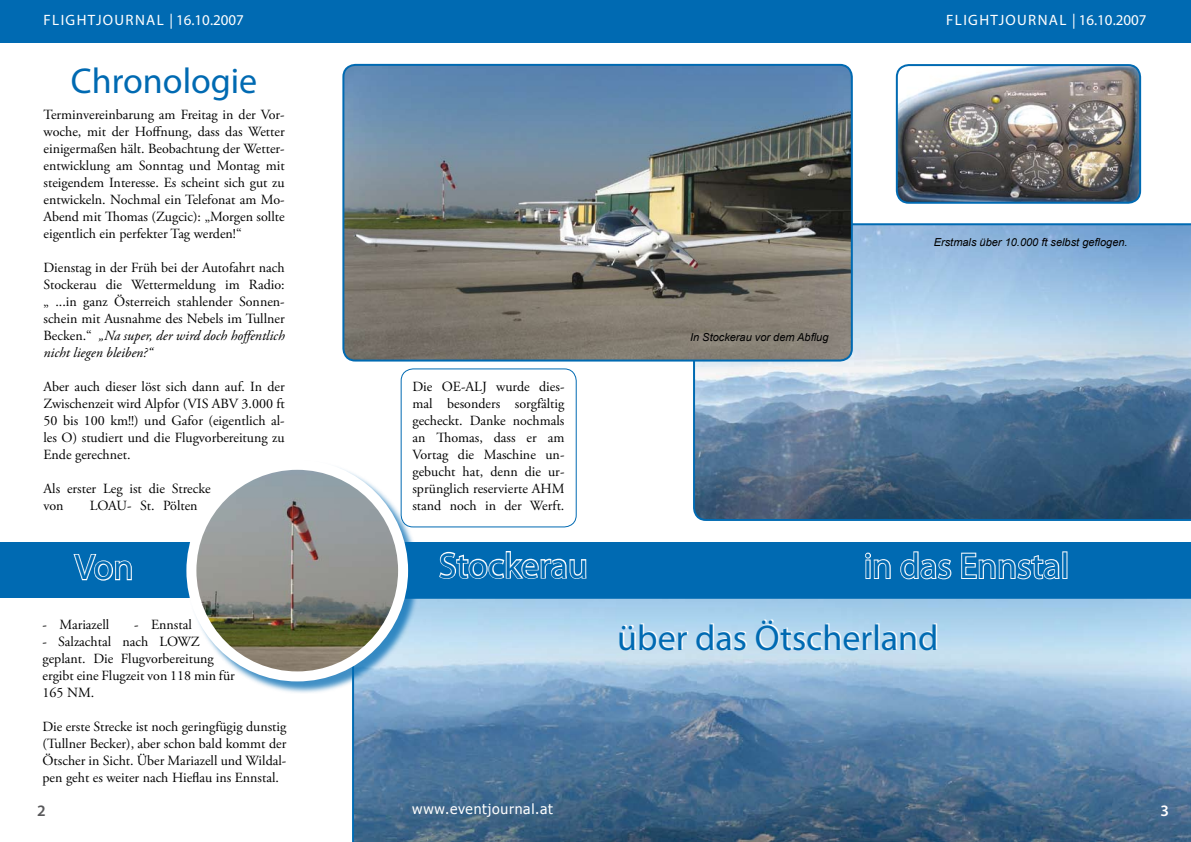
<style>
.page{position:relative;width:1191px;height:842px;background:#fff}
.page>*{position:absolute;margin:0;border:0;box-sizing:border-box;transform-origin:0 0}
.t1{font:36px/72.3px "Myriad Pro";color:#006ab2}
.t2{font:15px "Myriad Pro";letter-spacing:.09em;color:#fff}
.t3{font:14px/17px "Adobe Garamond Pro";color:#000;text-align:justify}
.t4{font:14px "Tahoma";letter-spacing:.05em;color:#fff}
.t5{font:italic 11px "Arial";color:#000}
.s1{font-style:italic}
</style>
<div class="page">
<div style="left:0;top:542px;width:1191px;height:55px;background:#006ab2"></div>
<div style="left:595px;top:0;width:596px;height:43px;background:#006ab2"></div>
<img style="left:897px;top:65px;width:243px;height:138px;border-radius:12px">
<div style="left:896px;top:64px;width:245px;height:140px;border:2px solid #006ab2;border-radius:12px"></div>
<svg style="left:693px;top:223px;width:498px;height:298px;background:#7797b5"></svg>
<svg style="left:352px;top:597px;width:839px;height:245px;background:#7398b8"></svg>
<div style="left:0;top:0;width:595px;height:43px;background:#006ab2"></div>
<img style="left:343px;top:65px;width:509px;height:296px;border-radius:12px">
<div style="left:342px;top:64px;width:511px;height:298px;border:2px solid #006ab2;border-radius:12px"></div>
<svg style="left:73px;top:554px;width:59px;height:27px"></svg>
<svg style="left:439px;top:551px;width:148px;height:28px"></svg>
<div style="left:187px;top:461px;width:234px;height:233px;background:#006ab2;opacity:.75"></div>
<img style="left:191px;top:465px;width:212px;height:211px;border-radius:50%">
<div style="left:186px;top:460px;width:222px;height:221px;border:10px solid #fff;border-radius:50%"></div>
<div style="left:401px;top:369px;width:175px;height:158px;background:#fff;border-radius:12px"></div>
<div style="left:401px;top:369px;width:175px;height:158px;border:1px solid #006ab2;border-radius:12px"></div>
<svg style="left:865px;top:552px;width:26px;height:27px"></svg>
<svg style="left:900px;top:551px;width:52px;height:29px"></svg>
<svg style="left:961px;top:552px;width:99px;height:28px"></svg>
<div style="left:1062px;top:551px;width:5px;height:28px;border:2px solid #fff"></div>
<svg style="left:1145px;top:809px;width:7px;height:11px"></svg>
<svg style="left:1161px;top:806px;width:7px;height:11px"></svg>
<p class="t2" style="left:44px;top:11px;width:202px">FlIGHTJournal | 16.10.2007</p>
<p class="t2" style="left:946px;top:11px;width:202px">FlIGHTJournal | 16.10.2007</p>
<h1 class="t1" style="left:71px;top:44px;width:188px">Chronologie</h1>
<p class="t3" style="left:44px;top:107px;width:243px">Terminvereinbarung am Freitag in der Vor&shy;woche, mit der Hoffnung, dass das Wetter einigermaßen hält. Beobachtung der Wetter&shy;entwicklung am Sonntag und Montag mit steigendem Interesse. Es scheint sich gut zu entwickeln. Nochmal ein Telefonat am Mo-Abend mit Thomas (Zugcic): „Morgen sollte eigentlich ein perfekter Tag werden!“</p>
<p class="t3" style="left:44px;top:260px;width:243px">Dienstag in der Früh bei der Autofahrt nach Stockerau die Wettermeldung im Radio: „ ...in ganz Österreich stahlender Sonnen&shy;schein mit Ausnahme des Nebels im Tullner Becken.“ <span class="s1">„Na super, der wird doch hoffentlich nicht liegen bleiben?“</span></p>
<p class="t3" style="left:44px;top:379px;width:243px">Aber auch dieser löst sich dann auf. In der Zwischenzeit wird Alpfor (VIS ABV 3.000 ft 50 bis 100 km!!) und Gafor (eigentlich al&shy;les O) studiert und die Flugvorbereitung zu Ende gerechnet.</p>
<p class="t3" style="left:44px;top:481px;width:169px">Als erster Leg ist die Strecke von</p>
<p class="t3" style="left:90px;top:498px;width:109px">LOAU- St. Pölten</p>
<p class="t3" style="left:412px;top:379px;width:153px">Die OE-ALJ wurde dies&shy;mal besonders sorgfältig gecheckt. Danke nochmals an Thomas, dass er am Vortag die Maschine un&shy;gebucht hat, denn die ur&shy;sprünglich reservierte AHM stand noch in der Werft.</p>
<h1 class="t1" style="left:75px;top:530px;width:60px">Von</h1>
<h1 class="t1" style="left:439px;top:529px;width:150px">Stockerau</h1>
<p class="t3" style="left:43px;top:617px;width:68px">- Mariazell</p>
<p class="t3" style="left:134px;top:617px;width:59px">- Ennstal</p>
<p class="t3" style="left:43px;top:634px;width:194px;text-align:left">- Salzachtal nach LOWZ geplant. Die Flugvorbereitung ergibt eine Flugzeit von 118 min für<br>165 NM.</p>
<p class="t3" style="left:43px;top:719px;width:245px">Die erste Strecke ist noch geringfügig dunstig (Tullner Becker), aber schon bald kommt der Ötscher in Sicht. Über Mariazell und Wildal&shy;pen geht es weiter nach Hieflau ins Ennstal.</p>
<p class="t4" style="left:412px;top:800px;width:142px">www.eventjournal.at</p>
<p class="t5" style="left:690px;top:330px;width:140px">In Stockerau vor dem Abflug</p>
<p class="t5" style="left:933px;top:235px;width:195px">Erstmals über 10.000 ft selbst geflogen.</p>
<h1 class="t1" style="left:617px;top:529px;width:453px;text-indent:246px">in das Ennstal über das Ötscherland</h1>
</div>
